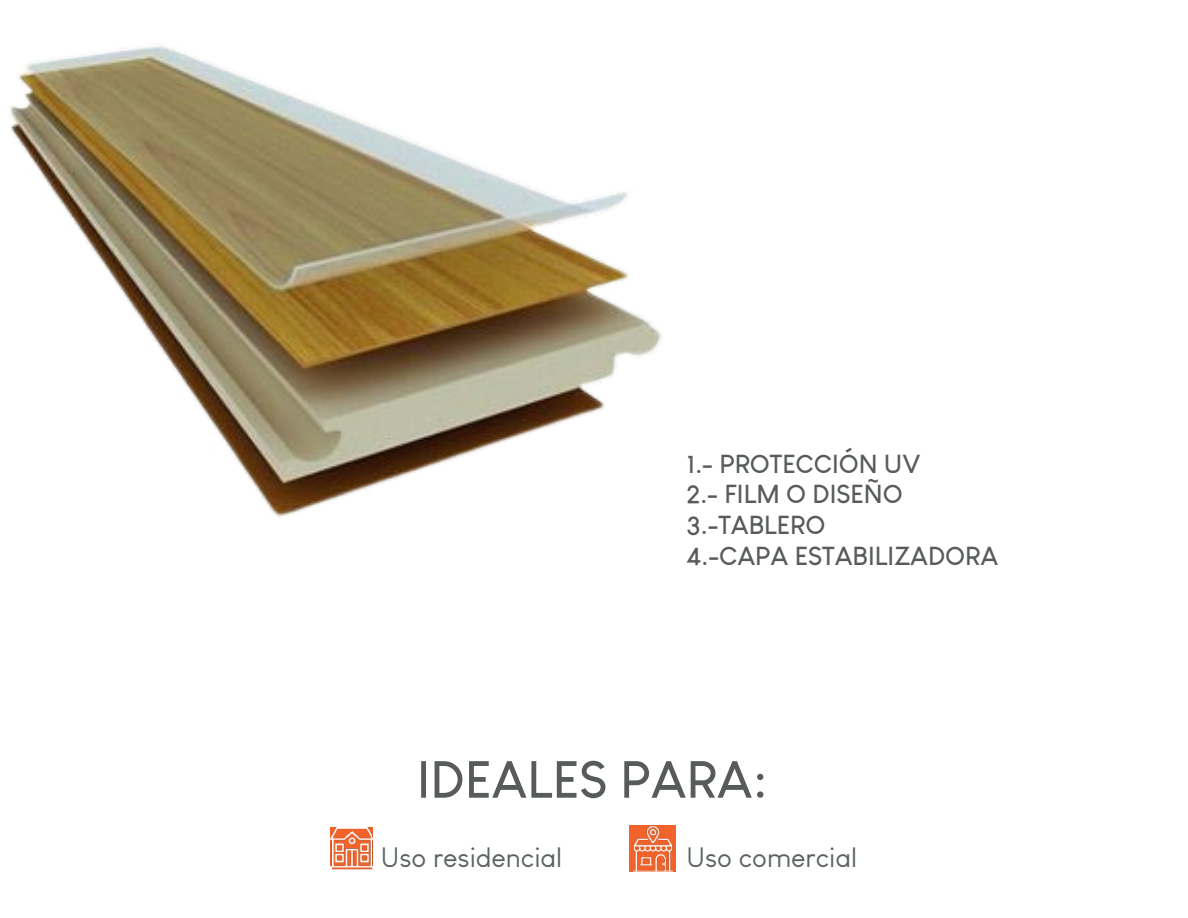
<style>
.page{position:relative;width:1188px;height:918px;background:#fff}
.page>*{position:absolute;margin:0;border:0;box-sizing:border-box;transform-origin:0 0}
.t1{font:700 51.15px "Louis George Cafe";color:#585b5b}
.t2{font:27.45px "Louis George Cafe";color:#5b6263}
.t3{font:700 25.5px/30.6px "Louis George Cafe";color:#585b5b}
</style>
<div class="page">
<img style="left:10px;top:46px;width:652px;height:472px">
<img style="left:629px;top:825px;width:47px;height:47px">
<img style="left:331px;top:827px;width:42px;height:42px">
<p class="t3" style="left:687px;top:448px;width:313px">1.- PROTECCIÓN UV<br>2.- FILM O DISEÑO<br>3.-TABLERO<br>4.-CAPA ESTABILIZADORA</p>
<h1 class="t1" style="left:417px;top:747px;width:352px">IDEALES PARA:</h1>
<p class="t2" style="left:381px;top:841px;width:183px">Uso residencial</p>
<p class="t2" style="left:687px;top:841px;width:172px">Uso comercial</p>
</div>
